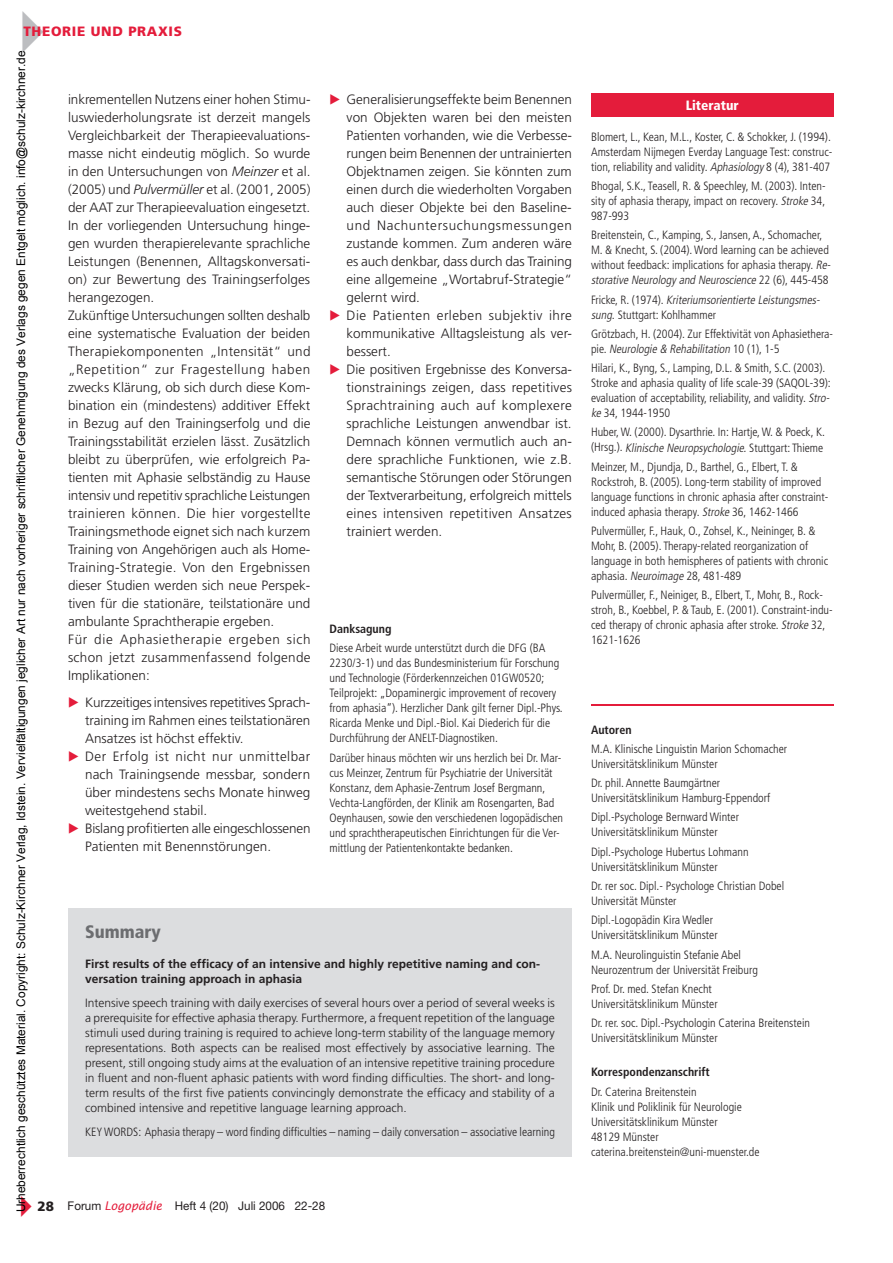
<style>
.page{position:relative;width:893px;height:1263px;background:#fff}
.page>*{position:absolute;margin:0;border:0;box-sizing:border-box;transform-origin:0 0}
.t1{font:900 condensed 18px "Frutiger";color:#6c6d70}
.t2{font:300 13.5px/18px "Frutiger";color:#231f20}
.t3{font:900 13.5px "Frutiger";letter-spacing:.05em;color:#e41c3b}
.t4{font:900 condensed 13.5px "Frutiger";color:#fff}
.t5{font:300 condensed 12px/15px "Frutiger LT";color:#231f20}
.t6{font:300 12px/15px "Frutiger";color:#231f20;text-align:justify}
.t7{font:700 12px/15px "Frutiger";color:#231f20}
.t8{font:italic 300 condensed 12px/15px "Frutiger LT";color:#231f20}
.t9{font:700 condensed 12px "Frutiger LT";color:#231f20}
.t10{font:12px "Helvetica Neue";color:#231f20}
.t11{font:11.85px "Arial";color:#000}
.s1{font-style:italic}
.s2{font-family:"Frutiger";font-weight:900;font-size:13.5px}
.s3{font-family:"Lucida Sans";font-style:italic;color:#e41c3b}
.s4{font-style:normal}
</style>
<div class="page">
<hr style="left:591px;top:704px;width:242px;height:1px;background:#e41c3b">
<div style="left:68px;top:908px;width:504px;height:249px;background:#dcdddf"></div>
<div style="left:591px;top:94px;width:242px;height:23px;background:#e41c3b"></div>
<p class="t3" style="left:23px;top:23px;width:160px">THEORIE UND PRAXIS</p>
<p class="t11" style="left:13px;top:1212px;width:1163px;rotate:-90deg">Urheberrechtlich geschütztes Material. Copyright: Schulz-Kirchner Verlag, Idstein. Vervielfältigungen jeglicher Art nur nach vorheriger schriftlicher Genehmigung des Verlags gegen Entgelt möglich. info@schulz-kirchner.de</p>
<p class="t2" style="left:68px;top:90px;width:244px">inkrementellen Nutzens einer hohen Stimu&shy;luswiederholungsrate ist derzeit mangels Vergleichbarkeit der Therapieevaluations&shy;masse nicht eindeutig möglich. So wurde in den Untersuchungen von <span class="s1">Meinzer</span> et al. (2005) und <span class="s1">Pulvermüller</span> et al. (2001, 2005) der AAT zur Therapieevaluation eingesetzt.<br>In der vorliegenden Untersuchung hinge&shy;gen wurden therapierelevante sprachliche Leistungen (Benennen, Alltagskonversati&shy;on) zur Bewertung des Trainingserfolges herangezogen.<br>Zukünftige Untersuchungen sollten deshalb eine systematische Evaluation der beiden Therapiekomponenten „Intensität“ und „Repetition“ zur Fragestellung haben zwecks Klärung, ob sich durch diese Kom&shy;bination ein (mindestens) additiver Effekt in Bezug auf den Trainingserfolg und die Trainingsstabilität erzielen lässt. Zusätzlich bleibt zu überprüfen, wie erfolgreich Pa&shy;tienten mit Aphasie selbständig zu Hause intensiv und repetitiv sprachliche Leistungen trainieren können. Die hier vorgestellte Trainingsmethode eignet sich nach kurzem Training von Angehörigen auch als Home-Training-Strategie. Von den Ergebnissen dieser Studien werden sich neue Perspek&shy;tiven für die stationäre, teilstationäre und ambulante Sprachtherapie ergeben.<br>Für die Aphasietherapie ergeben sich schon jetzt zusammenfassend folgende Implikationen:</p>
<p class="t2" style="left:85px;top:693px;width:227px">Kurzzeitiges intensives repetitives Sprach&shy;training im Rahmen eines teilstationären Ansatzes ist höchst effektiv.<br>Der Erfolg ist nicht nur unmittelbar nach Trainingsende messbar, sondern über mindestens sechs Monate hinweg weitestgehend stabil.<br>Bislang profitierten alle eingeschlossenen Patienten mit Benennstörungen.</p>
<p class="t2" style="left:347px;top:90px;width:227px">Generalisierungseffekte beim Benennen von Objekten waren bei den meisten Patienten vorhanden, wie die Verbesse&shy;rungen beim Benennen der untrainierten Objektnamen zeigen. Sie könnten zum einen durch die wiederholten Vorgaben auch dieser Objekte bei den Baseline&shy;und Nachuntersuchungsmessungen zustande kommen. Zum anderen wäre es auch denkbar, dass durch das Training eine allgemeine „Wortabruf-Strategie“ gelernt wird.<br>Die Patienten erleben subjektiv ihre kommunikative Alltagsleistung als ver&shy;bessert.<br>Die positiven Ergebnisse des Konversa&shy;tionstrainings zeigen, dass repetitives Sprachtraining auch auf komplexere sprachliche Leistungen anwendbar ist.<br>Demnach können vermutlich auch an&shy;dere sprachliche Funktionen, wie z.B. semantische Störungen oder Störungen der Textverarbeitung, erfolgreich mittels eines intensiven repetitiven Ansatzes trainiert werden.</p>
<p class="t9" style="left:330px;top:622px;width:64px">Danksagung</p>
<p class="t5" style="left:330px;top:641px;width:235px">Diese Arbeit wurde unterstützt durch die DFG (BA 2230/3-1) und das Bundesministerium für Forschung und Technologie (Förderkennzeichen 01GW0520; Teilprojekt: „Dopaminergic improvement of recovery from aphasia“). Herzlicher Dank gilt ferner Dipl.-Phys.<br>Ricarda Menke und Dipl.-Biol. Kai Diederich für die Durchführung der ANELT-Diagnostiken.</p>
<p class="t5" style="left:330px;top:750px;width:235px">Darüber hinaus möchten wir uns herzlich bei Dr. Mar&shy;cus Meinzer, Zentrum für Psychiatrie der Universität Konstanz, dem Aphasie-Zentrum Josef Bergmann, Vechta-Langförden, der Klinik am Rosengarten, Bad Oeynhausen, sowie den verschiedenen logopädischen und sprachtherapeutischen Einrichtungen für die Ver&shy;mittlung der Patientenkontakte bedanken.</p>
<h1 class="t1" style="left:85px;top:921px;width:77px">Summary</h1>
<p class="t7" style="left:85px;top:957px;width:457px">First results of the efficacy of an intensive and highly repetitive naming and con&shy;versation training approach in aphasia</p>
<p class="t6" style="left:85px;top:996px;width:471px">Intensive speech training with daily exercises of several hours over a period of several weeks is a prerequisite for effective aphasia therapy. Furthermore, a frequent repetition of the language stimuli used during training is required to achieve long-term stability of the language memory representations. Both aspects can be realised most effectively by associative learning. The present, still ongoing study aims at the evaluation of an intensive repetitive training procedure in fluent and non-fluent aphasic patients with word finding difficulties. The short- and long&shy;term results of the first five patients convincingly demonstrate the efficacy and stability of a combined intensive and repetitive language learning approach.</p>
<p class="t5" style="left:85px;top:1125px;width:471px">KEY WORDS: Aphasia therapy – word finding difficulties – naming – daily conversation – associative learning</p>
<p class="t10" style="left:37px;top:1199px;width:289px"><span class="s2">28</span> Forum <span class="s3">Logopädie</span> Heft 4 (20) Juli 2006 22-28</p>
<p class="t4" style="left:686px;top:97px;width:55px">Literatur</p>
<p class="t5" style="left:591px;top:129px;width:243px">Blomert, L., Kean, M.L., Koster, C. &amp; Schokker, J. (1994).<br>Amsterdam Nijmegen Everday Language Test: construc&shy;tion, reliability and validity. <span class="s1">Aphasiology</span>8 (4), 381-407</p>
<p class="t5" style="left:591px;top:179px;width:236px;text-align:justify">Bhogal, S.K., Teasell, R. &amp; Speechley, M. (2003). Inten&shy;sity of aphasia therapy, impact on recovery. <span class="s1">Stroke</span> 34, 987-993</p>
<p class="t5" style="left:591px;top:228px;width:243px">Breitenstein, C., Kamping, S., Jansen, A., Schomacher, M. &amp; Knecht, S. (2004). Word learning can be achieved without feedback: implications for aphasia therapy. <span class="s1">Re&shy;storative Neurologyand Neuroscience</span> 2 2 ( 6 ) , 4 4 5 - 4 5 8</p>
<p class="t8" style="left:591px;top:292px;width:233px"><span class="s4">F r i c ke, R . ( 1 9 7 4 ) .</span> Kriteriumsorientierte Leistungsmes&shy;sung.<span class="s4">Stuttgart: Kohlhammer</span></p>
<p class="t5" style="left:591px;top:326px;width:244px">Grötzbach, H. (2004). Zur Effektivität von Aphasiethera&shy;p i e . <span class="s1">Neurologie &amp; Rehabilitation</span> 1 0 ( 1 ) , 1 - 5</p>
<p class="t5" style="left:591px;top:361px;width:242px">Hilari, K., Byng, S., Lamping, D.L. &amp; Smith, S.C. (2003).<br>Stroke and aphasia quality of life scale-39 (SAQOL-39): evaluation of acceptability, reliability, and validity. <span class="s1">Stro&shy;ke</span> 34, 1944-1950</p>
<p class="t5" style="left:591px;top:425px;width:235px">Huber, W. (2000). Dysarthrie. In: Hartje, W. &amp; Poeck, K. ( H rs g . ) . <span class="s1">Klinische Neuropsychologie.</span>S t u ttg a rt : Th i e m e</p>
<p class="t5" style="left:591px;top:459px;width:239px">Meinzer, M., Djundja, D., Barthel, G., Elbert, T. &amp; Rockstroh, B. (2005). Long-term stability of improved language functions in chronic aphasia after constraint&shy;induced aphasia therapy. <span class="s1">Stroke</span> 36, 1462-1466</p>
<p class="t5" style="left:591px;top:524px;width:239px">Pulvermüller, F., Hauk, O., Zohsel, K., Neininger, B. &amp; Mohr, B. (2005). Therapy-related reorganization of language in both hemispheres of patients with chronic aphasia. <span class="s1">Neuroimage</span> 28, 481-489</p>
<p class="t5" style="left:591px;top:588px;width:243px">Pulvermüller, F., Neiniger, B., Elbert, T., Mohr, B., Rock&shy;stroh, B., Koebbel, P. &amp; Taub, E. (2001). Constraint-indu&shy;ced therapy of chronic aphasia after stroke. <span class="s1">Stroke</span> 32, 1621-1626</p>
<p class="t9" style="left:591px;top:722px;width:42px">Autoren</p>
<p class="t5" style="left:591px;top:741px;width:198px">M.A. Klinische Linguistin Marion Schomacher<br>Universitätsklinikum Münster</p>
<p class="t5" style="left:591px;top:776px;width:181px">Dr. phil. Annette Baumgärtner<br>Universitätsklinikum Hamburg-Eppendorf</p>
<p class="t5" style="left:591px;top:810px;width:150px">Dipl.-Psychologe Bernward Winter<br>Universitätsklinikum Münster</p>
<p class="t5" style="left:591px;top:844px;width:159px">Dipl.-Psychologe Hubertus Lohmann<br>Universitätsklinikum Münster</p>
<p class="t5" style="left:591px;top:878px;width:195px">Dr. rer soc. Dipl.- Psychologe Christian Dobel<br>Universität Münster</p>
<p class="t5" style="left:591px;top:913px;width:128px">Dipl.-Logopädin Kira Wedler<br>Universitätsklinikum Münster</p>
<p class="t5" style="left:591px;top:947px;width:168px">M.A. Neurolinguistin Stefanie Abel<br>Neurozentrum der Universität Freiburg</p>
<p class="t5" style="left:591px;top:981px;width:128px">Prof. Dr. med. Stefan Knecht<br>Universitätsklinikum Münster</p>
<p class="t5" style="left:591px;top:1015px;width:220px">Dr. rer. soc. Dipl.-Psychologin Caterina Breitenstein<br>Universitätsklinikum Münster</p>
<p class="t9" style="left:591px;top:1065px;width:120px">Korrespondenzanschrift</p>
<p class="t5" style="left:591px;top:1084px;width:170px">Dr. Caterina Breitenstein<br>Klinik und Poliklinik für Neurologie<br>Universitätsklinikum Münster<br>48129 Münster caterina.breitenstein@uni-muenster.de</p>
</div>
